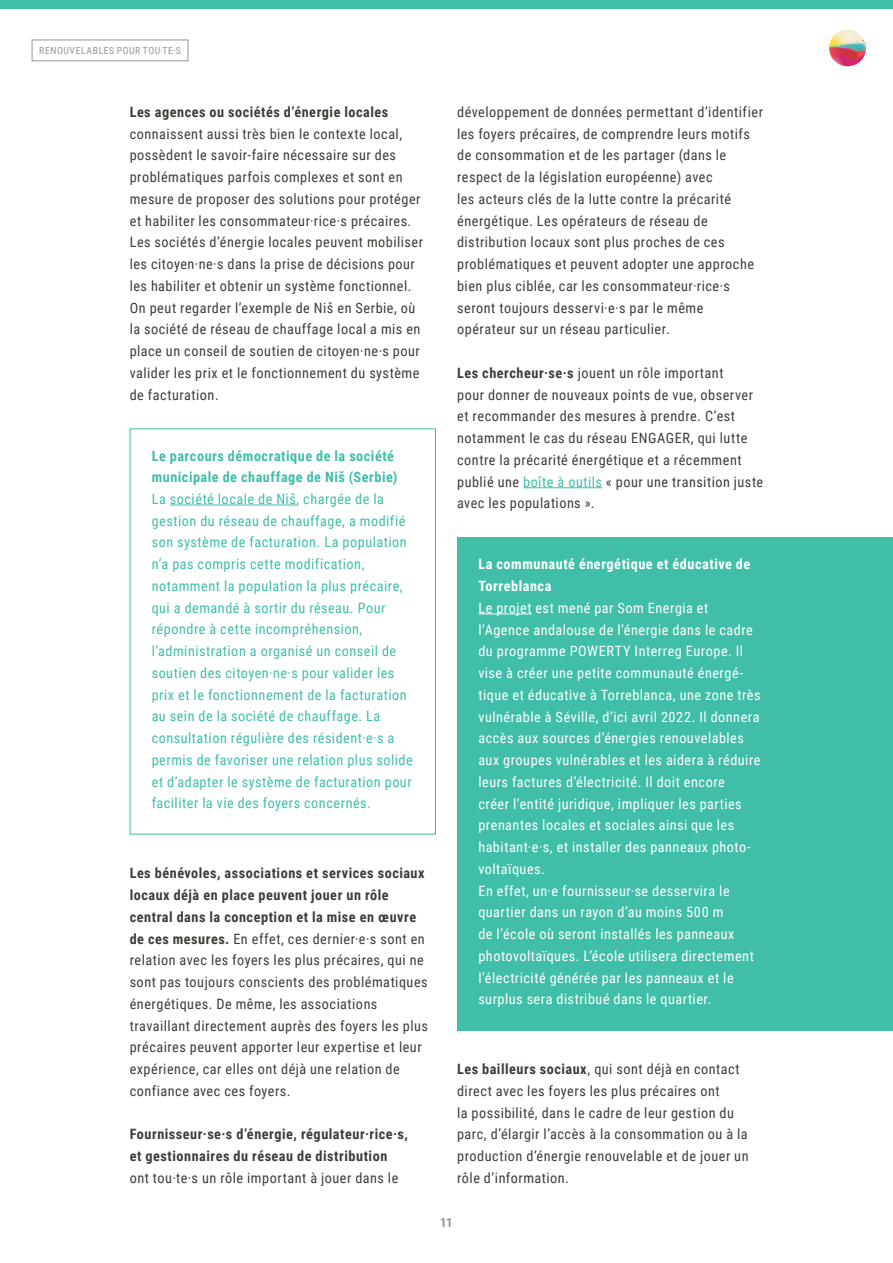
<style>
.page{position:relative;width:893px;height:1263px;background:#fff}
.page>*{position:absolute;margin:0;border:0;box-sizing:border-box;transform-origin:0 0}
.Copytext{font:14.25px/21.8px "Roboto Condensed";letter-spacing:.035em;color:#3e3d39}
.Copytext_Box{font:14.25px/21.8px "Roboto Condensed";letter-spacing:.035em;color:#fff}
.Copytext_Box-2{font:14.25px/21.8px "Roboto Condensed";letter-spacing:.035em;color:#40bea7}
.Copytext-2{font:700 14.25px/21.8px "Roboto Condensed";letter-spacing:.035em;color:#3e3d39}
.Copytext_Box-3{font:700 14.25px/21px "Roboto Condensed";letter-spacing:.035em;color:#40bea7}
.Copytext_Box-4{font:700 14.25px/21.8px "Roboto Condensed";letter-spacing:.035em;color:#fff}
.Seitenzahlen{font:700 12.75px "Roboto Condensed";color:#939598}
.t1{font:9.75px "Roboto Condensed";letter-spacing:.06em;color:#939598}
.s1{font-weight:700}
.s2{font-weight:400}
.s3{color:#40bea7}
</style>
<div class="page">
<hr style="left:523px;top:487px;width:79px;height:1px;background:#40bea7">
<div style="left:457px;top:537px;width:436px;height:493px;background:#40bea7"></div>
<hr style="left:478px;top:614px;width:54px;height:1px;background:#fff">
<hr style="left:170px;top:505px;width:126px;height:1px;background:#40bea7">
<svg style="left:829px;top:30px;width:43px;height:36px"></svg>
<svg style="left:32px;top:40px;width:156px;height:21px"></svg>
<div style="left:0;top:0;width:893px;height:9px;background:#40bea7"></div>
<p class="t1" style="left:39px;top:44px;width:143px">RENOUVELABLES POUR TOU·TE·S</p>
<p class="Copytext" style="left:130px;top:100px;width:295px"><span class="s1">Les agences ou sociétés d’énergie locales </span>connaissent aussi très bien le contexte local, possèdent le savoir-faire nécessaire sur des problématiques parfois complexes et sont en mesure de proposer des solutions pour protéger et habiliter les consommateur·rice·s précaires.<br>Les sociétés d’énergie locales peuvent mobiliser les citoyen·ne·s dans la prise de décisions pour les habiliter et obtenir un système fonctionnel.<br>On peut regarder l’exemple de Niš en Serbie, où la société de réseau de chauffage local a mis en place un conseil de soutien de citoyen·ne·s pour valider les prix et le fonctionnement du système de facturation.</p>
<p class="Copytext_Box-3" style="left:152px;top:445px;width:247px">Le parcours démocratique de la société municipale de chauffage de Niš (Serbie)</p>
<p class="Copytext_Box-2" style="left:152px;top:487px;width:263px">La société locale de Niš, chargée de la gestion du réseau de chauffage, a modifié son système de facturation. La population n’a pas compris cette modification, notamment la population la plus précaire, qui a demandé à sortir du réseau. Pour répondre à cette incompréhension, l’administration a organisé un conseil de soutien des citoyen·ne·s pour valider les prix et le fonctionnement de la facturation au sein de la société de chauffage. La consultation régulière des résident·e·s a permis de favoriser une relation plus solide et d’adapter le système de facturation pour faciliter la vie des foyers concernés.</p>
<p class="Copytext" style="left:130px;top:862px;width:300px"><span class="s1">Les bénévoles, associations et services sociaux locaux déjà en place peuvent jouer un rôle central dans la conception et la mise en œuvre de ces mesures.</span> En effet, ces dernier·e·s sont en relation avec les foyers les plus précaires, qui ne sont pas toujours conscients des problématiques énergétiques. De même, les associations travaillant directement auprès des foyers les plus précaires peuvent apporter leur expertise et leur expérience, car elles ont déjà une relation de confiance avec ces foyers.</p>
<p class="Copytext-2" style="left:130px;top:1123px;width:280px">Fournisseur·se·s d’énergie, régulateur·rice·s, et gestionnaires du réseau de distribution <span class="s2">ont tou·te·s un rôle important à jouer dans le</span></p>
<p class="Copytext" style="left:457px;top:100px;width:307px">développement de données permettant d’identifier les foyers précaires, de comprendre leurs motifs de consommation et de les partager (dans le respect de la législation européenne) avec<br>les acteurs clés de la lutte contre la précarité énergétique. Les opérateurs de réseau de distribution locaux sont plus proches de ces problématiques et peuvent adopter une approche bien plus ciblée, car les consommateur·rice·s seront toujours desservi·e·s par le même opérateur sur un réseau particulier.</p>
<p class="Copytext" style="left:457px;top:361px;width:308px"><span class="s1">Les chercheur·se·s</span> jouent un rôle important<br>pour donner de nouveaux points de vue, observer et recommander des mesures à prendre. C’est notamment le cas du réseau ENGAGER, qui lutte contre la précarité énergétique et a récemment publié une <span class="s3">boîte à outils</span> « pour une transition juste avec les populations ».</p>
<p class="Copytext_Box-4" style="left:478px;top:553px;width:273px">La communauté énergétique et éducative de<br>Torreblanca</p>
<p class="Copytext_Box" style="left:478px;top:596px;width:284px">Le projet est mené par Som Energia et l’Agence andalouse de l’énergie dans le cadre du programme POWERTY Interreg Europe. Il vise à créer une petite communauté énergé&shy;tique et éducative à Torreblanca, une zone très vulnérable à Séville, d’ici avril 2022. Il donnera accès aux sources d’énergies renouvelables aux groupes vulnérables et les aidera à réduire leurs factures d’électricité. Il doit encore<br>créer l’entité juridique, impliquer les parties prenantes locales et sociales ainsi que les habitant·e·s, et installer des panneaux photo&shy;voltaïques.</p>
<p class="Copytext_Box" style="left:478px;top:879px;width:277px">En effet, un·e fournisseur·se desservira le quartier dans un rayon d’au moins 500 m<br>de l’école où seront installés les panneaux photovoltaïques. L’école utilisera directement l’électricité générée par les panneaux et le surplus sera distribué dans le quartier.</p>
<p class="Copytext" style="left:457px;top:1057px;width:293px"><span class="s1">Les bailleurs sociaux</span>, qui sont déjà en contact direct avec les foyers les plus précaires ont<br>la possibilité, dans le cadre de leur gestion du parc, d’élargir l’accès à la consommation ou à la production d’énergie renouvelable et de jouer un rôle d’information.</p>
<p class="Seitenzahlen" style="left:440px;top:1214px;width:14px">11</p>
</div>
